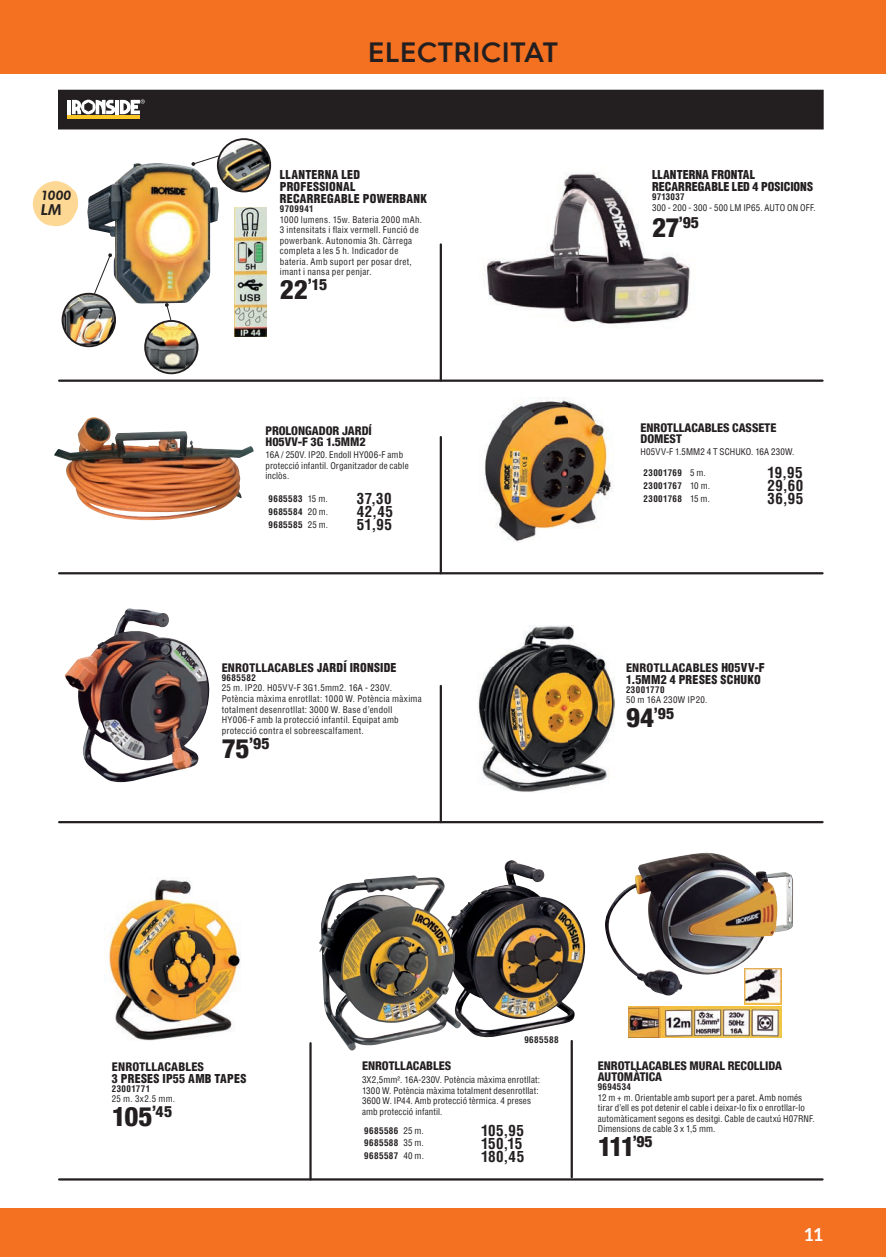
<style>
.page{position:relative;width:886px;height:1257px;background:#fff}
.page>*{position:absolute;margin:0;border:0;box-sizing:border-box;transform-origin:0 0}
.t1{font:600 28.5px "Hurme Geometric Sans 4";color:#231f20}
.t2{font:800 condensed 27px "Helvetica 87";letter-spacing:-.075em;color:#231f20}
.t3{font:700 18px "Lato";color:#fff}
.t4{font:800 condensed 15.75px "Helvetica 87";color:#231f20}
.t5{font:700 condensed 15px "Helvetica";letter-spacing:.025em;color:#231f20}
.t6{font:italic 800 15px "Futura BT";color:#231f20}
.t7{font:italic 800 13.2px "Futura BT";color:#231f20}
.t8{font:900 condensed 12px/12px "Helvetica";letter-spacing:.015em;color:#231f20}
.t9{font:800 condensed 12px/10.5px "Helvetica 87";letter-spacing:.005em;color:#231f20}
.t10{font:800 condensed 12px "Helvetica 87";letter-spacing:.025em;color:#231f20}
.t11{font:condensed 9px/10.5px "Helvetica";letter-spacing:.02em;color:#231f20}
.t12{font:700 condensed 9px "Helvetica";letter-spacing:.05em;color:#231f20}
.t13{font:700 condensed 9px "Helvetica";letter-spacing:.02em;color:#231f20}
.s1{font-size:27px}
.s2{font-weight:400}
.s3{font-family:"Helvetica";font-weight:900}
</style>
<div class="page">
<div style="left:0;top:1208px;width:886px;height:49px;background:#f37121"></div>
<div style="left:0;top:0;width:886px;height:73px;background:#f37121"></div>
<hr style="left:59px;top:572px;width:763px;height:2px;background:#231f20">
<hr style="left:59px;top:821px;width:763px;height:2px;background:#231f20">
<hr style="left:59px;top:1178px;width:763px;height:2px;background:#231f20">
<hr style="left:59px;top:379px;width:763px;height:3px;background:#231f20">
<hr style="left:440px;top:437px;width:2px;height:136px;background:#231f20">
<hr style="left:440px;top:686px;width:2px;height:136px;background:#231f20">
<hr style="left:309px;top:1043px;width:3px;height:136px;background:#231f20">
<hr style="left:440px;top:244px;width:2px;height:137px;background:#231f20">
<img style="left:65px;top:608px;width:144px;height:174px">
<img style="left:54px;top:417px;width:200px;height:103px">
<hr style="left:570px;top:1041px;width:3px;height:136px;background:#231f20">
<img style="left:461px;top:860px;width:124px;height:177px">
<img style="left:319px;top:875px;width:142px;height:175px">
<img style="left:605px;top:853px;width:188px;height:142px">
<img style="left:662px;top:1006px;width:119px;height:32px">
<img style="left:744px;top:968px;width:37px;height:36px">
<img style="left:628px;top:1006px;width:32px;height:32px">
<svg style="left:33px;top:181px;width:45px;height:45px"></svg>
<img style="left:234px;top:207px;width:32px;height:129px">
<img style="left:87px;top:163px;width:132px;height:141px">
<img style="left:63px;top:294px;width:52px;height:52px;border-radius:26px">
<div style="left:62px;top:293px;width:54px;height:54px;border:2px solid #231f20;border-radius:50%"></div>
<img style="left:145px;top:321px;width:52px;height:52px;border-radius:26px">
<div style="left:144px;top:320px;width:54px;height:54px;border:2px solid #231f20;border-radius:50%"></div>
<img style="left:218px;top:139px;width:52px;height:52px;border-radius:26px">
<div style="left:217px;top:138px;width:54px;height:54px;border:2px solid #231f20;border-radius:50%"></div>
<svg style="left:191px;top:155px;width:29px;height:11px"></svg>
<svg style="left:93px;top:253px;width:19px;height:42px"></svg>
<svg style="left:165px;top:303px;width:7px;height:18px"></svg>
<img style="left:484px;top:172px;width:206px;height:154px">
<img style="left:484px;top:397px;width:129px;height:146px">
<img style="left:477px;top:625px;width:137px;height:167px">
<img style="left:109px;top:879px;width:132px;height:162px">
<div style="left:59px;top:90px;width:764px;height:39px;background:#231f20"></div>
<svg style="left:67px;top:99px;width:78px;height:20px"></svg>
<h3 class="t7" style="left:41px;top:187px;width:32px">1000</h3>
<h3 class="t6" style="left:41px;top:201px;width:23px">LM</h3>
<h1 class="t1" style="left:368px;top:32px;width:192px">ELECTRICITAT</h1>
<h3 class="t8" style="left:280px;top:169px;width:149px">LLANTERNA LED<br>PROFESSIONAL<br>RECARREGABLE POWERBANK</h3>
<p class="t12" style="left:280px;top:203px;width:35px">9709941</p>
<p class="t11" style="left:280px;top:214px;width:144px">1000 lumens. 15w. Bateria 2000 mAh.<br>3 intensitats i flaix vermell. Funció de powerbank. Autonomia 3h. Càrrega completa a les 5 h. Indicador de bateria. Amb suport per posar dret, imant i nansa per penjar.</p>
<h3 class="t4" style="left:280px;top:275px;width:49px"><span class="s1">22</span>’15</h3>
<h3 class="t9" style="left:265px;top:425px;width:108px">PROLONGADOR JARDÍ<br>H05VV-F 3G 1.5MM2</h3>
<p class="t11" style="left:265px;top:450px;width:145px">16A / 250V. IP20. Endoll HY006-F amb protecció infantil. Organitzador de cable inclòs.</p>
<p class="t12" style="left:268px;top:493px;width:61px">9685583 <span class="s2">15 m.</span></p>
<h3 class="t5" style="left:357px;top:489px;width:36px">37,30</h3>
<p class="t12" style="left:268px;top:506px;width:61px">9685584 <span class="s2">20 m.</span></p>
<h3 class="t5" style="left:357px;top:502px;width:38px">42,45</h3>
<p class="t12" style="left:268px;top:518px;width:61px">9685585 <span class="s2">25 m.</span></p>
<h3 class="t5" style="left:357px;top:515px;width:36px">51,95</h3>
<h3 class="t10" style="left:222px;top:660px;width:176px">ENROTLLACABLES <span class="s3">JARDÍ IRONSIDE</span></h3>
<p class="t12" style="left:222px;top:672px;width:36px">9685582</p>
<p class="t11" style="left:222px;top:683px;width:202px">25 m. IP20. H05VV-F 3G1.5mm2. 16A - 230V.<br>Potència màxima enrotllat: 1000 W. Potència màxima totalment desenrotllat: 3000 W. Base d’endoll HY006-F amb la protecció infantil. Equipat amb protecció contra el sobreescalfament.</p>
<h3 class="t4" style="left:222px;top:733px;width:50px"><span class="s1">75</span>’95</h3>
<h3 class="t8" style="left:652px;top:169px;width:162px">LLANTERNA FRONTAL<br>RECARREGABLE LED 4 POSICIONS</h3>
<p class="t13" style="left:652px;top:191px;width:34px">9713037</p>
<p class="t11" style="left:652px;top:202px;width:165px">300 - 200 - 300 - 500 LM IP65. AUTO ON OFF.</p>
<h3 class="t4" style="left:652px;top:213px;width:48px"><span class="s1">27</span>’95</h3>
<h3 class="t9" style="left:640px;top:422px;width:137px">ENROTLLACABLES CASSETE<br>DOMEST</h3>
<p class="t11" style="left:640px;top:447px;width:155px">H05VV-F 1.5MM2 4 T SCHUKO. 16A 230W.</p>
<p class="t12" style="left:643px;top:467px;width:64px">23001769 <span class="s2">5 m.</span></p>
<h3 class="t5" style="left:767px;top:463px;width:36px">19,95</h3>
<p class="t12" style="left:643px;top:480px;width:68px">23001767 <span class="s2">10 m.</span></p>
<h3 class="t5" style="left:767px;top:476px;width:37px">29,60</h3>
<p class="t12" style="left:643px;top:492px;width:68px">23001768 <span class="s2">15 m.</span></p>
<h3 class="t5" style="left:767px;top:489px;width:37px">36,95</h3>
<h3 class="t10" style="left:626px;top:660px;width:140px">ENROTLLACABLES <span class="s3">H05VV-F</span></h3>
<h3 class="t8" style="left:626px;top:673px;width:136px">1.5MM2 4 PRESES SCHUKO</h3>
<p class="t12" style="left:626px;top:684px;width:40px">23001770</p>
<p class="t11" style="left:626px;top:695px;width:83px">50 m 16A 230W IP20.</p>
<h3 class="t4" style="left:626px;top:703px;width:50px"><span class="s1">94</span>’95</h3>
<h3 class="t10" style="left:112px;top:1059px;width:94px">ENROTLLACABLES</h3>
<h3 class="t8" style="left:112px;top:1072px;width:136px">3 PRESES IP55 AMB TAPES</h3>
<p class="t12" style="left:112px;top:1082px;width:40px">23001771</p>
<p class="t11" style="left:112px;top:1094px;width:65px">25 m. 3x2.5 mm.</p>
<h2 class="t2" style="left:112px;top:1100px;width:62px">105<sup>’45</sup></h2>
<p class="t12" style="left:524px;top:1033px;width:36px">9685588</p>
<h3 class="t9" style="left:362px;top:1061px;width:91px">ENROTLLACABLES</h3>
<p class="t11" style="left:362px;top:1074px;width:179px">3X2,5mm². 16A-230V. Potència màxima enrotllat:<br>1300 W. Potència màxima totalment desenrotllat:<br>3600 W. IP44. Amb protecció tèrmica. 4 preses amb protecció infantil.</p>
<p class="t12" style="left:364px;top:1124px;width:61px">9685586 <span class="s2">25 m.</span></p>
<h3 class="t5" style="left:481px;top:1120px;width:44px">105,95</h3>
<p class="t12" style="left:364px;top:1137px;width:61px">9685588 <span class="s2">35 m.</span></p>
<h3 class="t5" style="left:481px;top:1133px;width:43px">150,15</h3>
<p class="t12" style="left:364px;top:1150px;width:61px">9685587 <span class="s2">40 m.</span></p>
<h3 class="t5" style="left:481px;top:1146px;width:45px">180,45</h3>
<h3 class="t9" style="left:598px;top:1061px;width:186px">ENROTLLACABLES MURAL RECOLLIDA<br>AUTOMÀTICA</h3>
<p class="t12" style="left:598px;top:1081px;width:35px">9694534</p>
<p class="t11" style="left:598px;top:1092px;width:218px">12 m + m. Orientable amb suport per a paret. Amb només tirar d’ell es pot detenir el cable i deixar-lo fix o enrotllar-lo automàticament segons es desitgi. Cable de cautxú H07RNF.<br>Dimensions de cable 3 x 1,5 mm.</p>
<h2 class="t2" style="left:598px;top:1129px;width:56px">111<sup>’95</sup></h2>
<h3 class="t3" style="left:803px;top:1221px;width:21px">11</h3>
</div>
